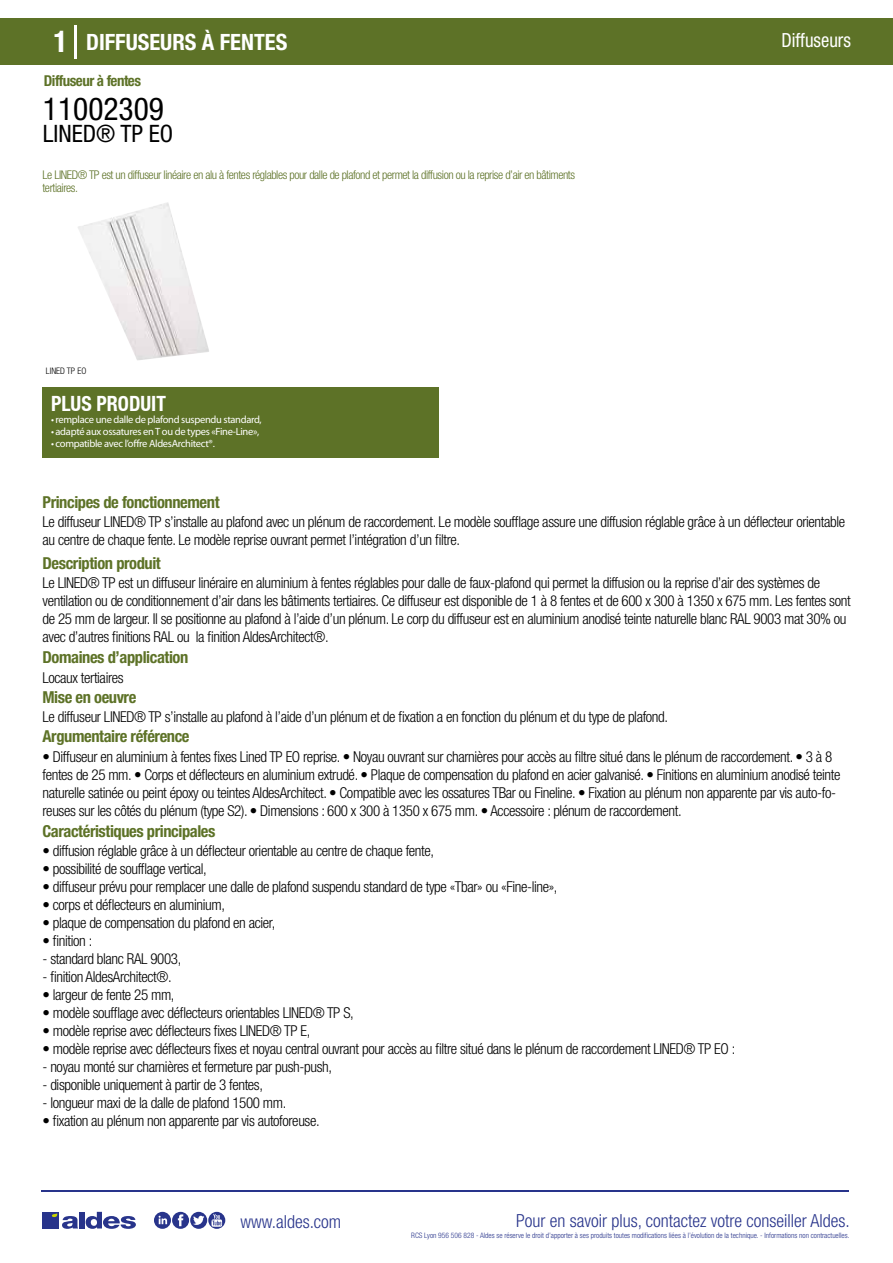
<style>
.page{position:relative;width:893px;height:1263px;background:#fff}
.page>*{position:absolute;margin:0;border:0;box-sizing:border-box;transform-origin:0 0}
.t1{font:condensed 31.5px "Helvetica Neue LT Std";color:#000}
.t2{font:condensed 24px "Helvetica Neue LT Std";color:#000}
.t3{font:700 condensed 22.5px "Helvetica Neue LT Std";color:#fff}
.t4{font:700 condensed 21px "Helvetica Neue";color:#fff;scale:.95 1}
.t5{font:condensed 19.5px "Helvetica Neue LT Std";color:#fff;scale:.95 1}
.t6{font:300 condensed 18px "Helvetica Neue";color:#28348b}
.t7{font:700 condensed 16.5px "Helvetica Neue LT Std";letter-spacing:-.025em;color:#5d7227}
.t8{font:300 condensed 15px/18px "Helvetica Neue LT Std";letter-spacing:-.025em;color:#000}
.t9{font:700 condensed 15px "Helvetica Neue LT Std";letter-spacing:-.035em;color:#5d7227}
.t10{font:300 condensed 12px/13.5px "Helvetica Neue LT Std";letter-spacing:-.035em;color:#5d7227}
.t11{font:10.5px "Myriad Pro";letter-spacing:-.03em;color:#fff}
.t12{font:300 condensed 9px "Helvetica Neue";color:#000}
.t13{font:300 condensed 7.5px "Helvetica Neue";color:#28348b}
.s1{font-size:30px}
</style>
<div class="page">
<div style="left:0;top:18px;width:893px;height:46px;background:#5d7227"></div>
<div style="left:43px;top:387px;width:396px;height:70px;background:#5d7227"></div>
<hr style="left:74px;top:25px;width:2px;height:33px;background:#fff">
<svg style="left:78px;top:202px;width:131px;height:158px"></svg>
<hr style="left:41px;top:1190px;width:808px;height:1px;background:#28348b">
<svg style="left:154px;top:1212px;width:71px;height:17px"></svg>
<div style="left:42px;top:1212px;width:17px;height:16px;background:#28348b"></div>
<div style="left:79px;top:1212px;width:5px;height:16px;background:#28348b"></div>
<svg style="left:86px;top:1212px;width:50px;height:17px"></svg>
<svg style="left:52px;top:1213px;width:26px;height:16px"></svg>
<h3 class="t3" style="left:54px;top:28px;width:235px"><span class="s1">1</span> DIFFUSEURS À FENTES</h3>
<h3 class="t5" style="left:781px;top:29px;width:75px">Diffuseurs</h3>
<p class="t9" style="left:44px;top:71px;width:99px">Diffuseur à fentes</p>
<h1 class="t1" style="left:43px;top:91px;width:122px">11002309</h1>
<h2 class="t2" style="left:43px;top:120px;width:132px">LINED® TP EO</h2>
<p class="t10" style="left:43px;top:167px;width:534px">Le LINED® TP est un diffuseur linéaire en alu à fentes réglables pour dalle de plafond et permet la diffusion ou la reprise d’air en bâtiments tertiaires.</p>
<p class="t12" style="left:46px;top:365px;width:42px">LINED TP EO</p>
<p class="t12" style="left:46px;top:365px;width:60px">Diffuseur Lined TP</p>
<h3 class="t4" style="left:51px;top:391px;width:122px">PLUS PRODUIT</h3>
<p class="t11" style="left:51px;top:413px;width:212px">• remplace une dalle de plafond suspendu standard,</p>
<p class="t11" style="left:51px;top:425px;width:210px">• adapté aux ossatures en T ou de types «Fine-Line»,</p>
<p class="t11" style="left:51px;top:437px;width:165px">• compatible avec l’offre AldesArchitect®.</p>
<p class="t7" style="left:43px;top:492px;width:179px">Principes de fonctionnement</p>
<p class="t8" style="left:43px;top:513px;width:804px">Le diffuseur LINED® TP s’installe au plafond avec un plénum de raccordement. Le modèle soufflage assure une diffusion réglable grâce à un déflecteur orientable au centre de chaque fente. Le modèle reprise ouvrant permet l’intégration d’un filtre.</p>
<p class="t8" style="left:43px;top:573px;width:810px">Le LINED® TP est un diffuseur linéraire en aluminium à fentes réglables pour dalle de faux-plafond qui permet la diffusion ou la reprise d’air des systèmes de ventilation ou de conditionnement d’air dans les bâtiments tertiaires. Ce diffuseur est disponible de 1 à 8 fentes et de 600 x 300 à 1350 x 675 mm. Les fentes sont de 25 mm de largeur. Il se positionne au plafond à l’aide d’un plénum. Le corp du diffuseur est en aluminium anodisé teinte naturelle blanc RAL 9003 mat 30% ou avec d’autres finitions RAL ou la finition AldesArchitect®.</p>
<p class="t8" style="left:43px;top:668px;width:83px">Locaux tertiaires</p>
<p class="t8" style="left:43px;top:708px;width:627px">Le diffuseur LINED® TP s’installe au plafond à l’aide d’un plénum et de fixation a en fonction du plénum et du type de plafond.</p>
<p class="t7" style="left:43px;top:553px;width:120px">Description produit</p>
<p class="t7" style="left:43px;top:647px;width:147px">Domaines d’application</p>
<p class="t7" style="left:43px;top:687px;width:95px">Mise en oeuvre</p>
<p class="t7" style="left:43px;top:726px;width:149px">Argumentaire référence</p>
<p class="t8" style="left:43px;top:747px;width:799px">• Diffuseur en aluminium à fentes fixes Lined TP EO reprise. • Noyau ouvrant sur charnières pour accès au filtre situé dans le plénum de raccordement. • 3 à 8 fentes de 25 mm. • Corps et déflecteurs en aluminium extrudé. • Plaque de compensation du plafond en acier galvanisé. • Finitions en aluminium anodisé teinte naturelle satinée ou peint époxy ou teintes AldesArchitect. • Compatible avec les ossatures TBar ou Fineline. • Fixation au plénum non apparente par vis auto-fo&shy;reuses sur les côtés du plénum (type S2). • Dimensions : 600 x 300 à 1350 x 675 mm. • Accessoire : plénum de raccordement.</p>
<p class="t7" style="left:43px;top:821px;width:174px">Caractéristiques principales</p>
<p class="t8" style="left:43px;top:842px;width:393px">• diffusion réglable grâce à un déflecteur orientable au centre de chaque fente,</p>
<p class="t8" style="left:43px;top:860px;width:166px">• possibilité de soufflage vertical,</p>
<p class="t8" style="left:43px;top:878px;width:516px">• diffuseur prévu pour remplacer une dalle de plafond suspendu standard de type «Tbar» ou «Fine-line»,</p>
<p class="t8" style="left:43px;top:896px;width:184px">• corps et déflecteurs en aluminium,</p>
<p class="t8" style="left:43px;top:914px;width:234px">• plaque de compensation du plafond en acier,</p>
<p class="t8" style="left:43px;top:932px;width:51px">• finition :</p>
<p class="t8" style="left:43px;top:950px;width:140px">- standard blanc RAL 9003,</p>
<p class="t8" style="left:43px;top:968px;width:131px">- finition AldesArchitect®.</p>
<p class="t8" style="left:43px;top:986px;width:133px">• largeur de fente 25 mm,</p>
<p class="t8" style="left:43px;top:1004px;width:313px">• modèle soufflage avec déflecteurs orientables LINED® TP S,</p>
<p class="t8" style="left:43px;top:1022px;width:269px">• modèle reprise avec déflecteurs fixes LINED® TP E,</p>
<p class="t8" style="left:43px;top:1040px;width:694px">• modèle reprise avec déflecteurs fixes et noyau central ouvrant pour accès au filtre situé dans le plénum de raccordement LINED® TP EO :</p>
<p class="t8" style="left:43px;top:1058px;width:291px">- noyau monté sur charnières et fermeture par push-push,</p>
<p class="t8" style="left:43px;top:1076px;width:222px">- disponible uniquement à partir de 3 fentes,</p>
<p class="t8" style="left:43px;top:1094px;width:245px">- longueur maxi de la dalle de plafond 1500 mm.</p>
<p class="t8" style="left:43px;top:1112px;width:279px">• fixation au plénum non apparente par vis autoforeuse.</p>
<p class="t6" style="left:240px;top:1211px;width:102px">www.aldes.com</p>
<p class="t6" style="left:516px;top:1211px;width:335px">Pour en savoir plus, contactez votre conseiller Aldes.</p>
<p class="t13" style="left:411px;top:1230px;width:440px">RCS Lyon 956 506 828 - Aldes se réserve le droit d’apporter à ses produits toutes modifications liées à l’évolution de la technique. - Informations non contractuelles.</p>
</div>
